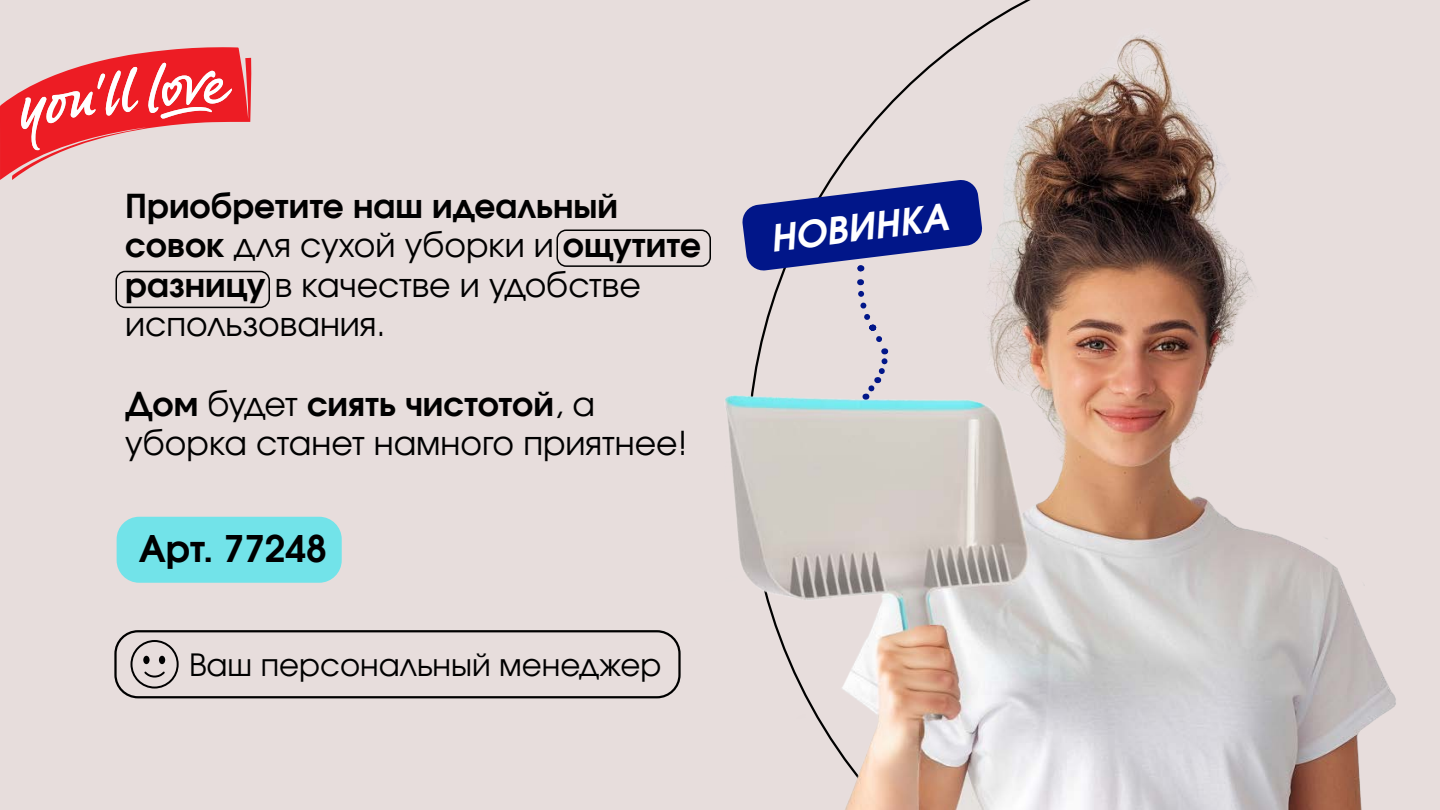
<style>
.page{position:relative;width:1440px;height:810px;background:#e7dddc}
.page>*{position:absolute;margin:0;border:0;box-sizing:border-box;transform-origin:0 0}
.t1{font:700 36.75px "Evolventa";color:#000}
.t2{font:italic 700 36.75px "Evolventa";color:#fff}
.t3{font:33px/39.6px "Evolventa";color:#000}
.t4{font:30.75px "Evolventa";color:#000}
.s1{font-weight:700}
</style>
<div class="page">
<img style="left:686px;top:0;width:710px;height:810px">
<div style="left:114px;top:630px;width:567px;height:68px;border:2px solid #000;border-radius:22px"></div>
<div style="left:117px;top:517px;width:225px;height:66px;background:#72e3e9;border-radius:23px"></div>
<div style="left:556px;top:230px;width:155px;height:37px;border:2px solid #000;border-radius:9px"></div>
<div style="left:116px;top:271px;width:154px;height:37px;border:2px solid #000;border-radius:9px"></div>
<svg style="left:130px;top:640px;width:49px;height:49px"></svg>
<svg style="left:741px;top:179px;width:242px;height:221px"></svg>
<svg style="left:0;top:47px;width:252px;height:133px"></svg>
<p class="t3" style="left:125px;top:186px;width:577px"><span class="s1">Приобретите наш идеальный совок</span> для сухой уборки и <span class="s1">ощутите разницу</span> в качестве и удобстве использования.</p>
<p class="t3" style="left:125px;top:384px;width:564px"><span class="s1">Дом</span> будет <span class="s1">сиять чистотой</span>, а уборка станет намного приятнее!</p>
<p class="t1" style="left:139px;top:526px;width:189px">Арт. 77248</p>
<p class="t4" style="left:189px;top:646px;width:474px">Ваш персональный менеджер</p>
<p class="t2" style="left:767px;top:215px;width:181px;rotate:-7deg">НОВИНКА</p>
</div>
